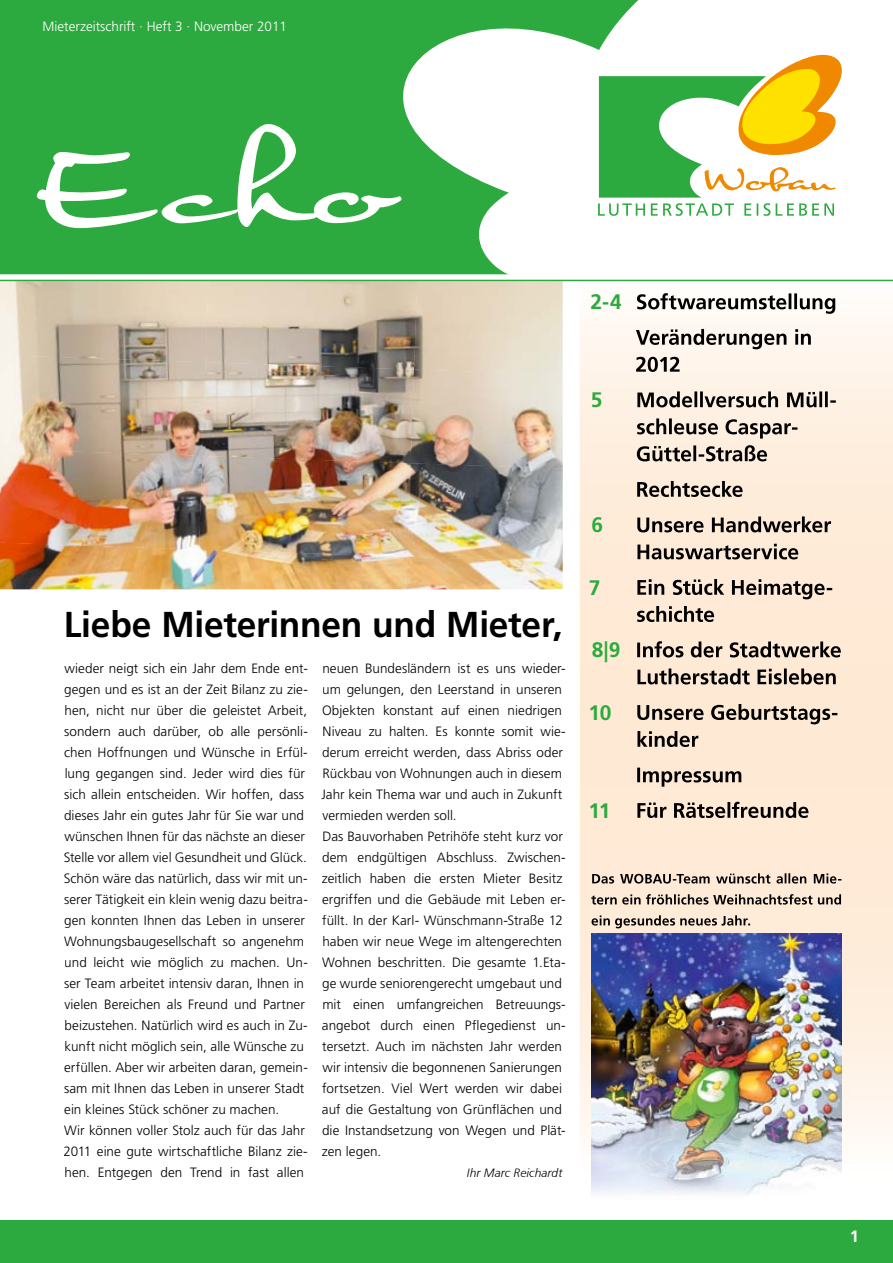
<style>
.page{position:relative;width:893px;height:1263px;background:#fff}
.page>*{position:absolute;margin:0;border:0;box-sizing:border-box;transform-origin:0 0}
.t1{font:116.1px "Nothing";color:#fff}
.t2{font:700 36px "Frutiger 65";letter-spacing:-.005em;color:#000}
.t3{font:700 21px "Frutiger 65";color:#2daa3f}
.t4{font:700 16.5px "Frutiger 65";color:#fff}
.t5{font:300 13.5px/21px "Frutiger LT Std";letter-spacing:.005em;color:#000}
.t6{font:300 13.5px "Frutiger LT Std";color:#fff}
.t7{font:italic 300 12px "Frutiger";letter-spacing:.01em;color:#000}
</style>
<div class="page">
<div style="left:1px;top:1220px;width:892px;height:43px;background:#2daa3f"></div>
<svg style="left:580px;top:281px;width:313px;height:855px"></svg>
<svg style="left:0;top:0;width:639px;height:274px;fill:#2daa3f"></svg>
<svg style="left:598px;top:55px;width:244px;height:161px"></svg>
<img style="left:622px;top:293px;width:213px;height:21px">
<img style="left:591px;top:329px;width:221px;height:20px">
<img style="left:636px;top:357px;width:44px;height:15px">
<img style="left:603px;top:391px;width:233px;height:16px">
<img style="left:637px;top:418px;width:160px;height:21px">
<img style="left:637px;top:445px;width:130px;height:16px">
<img style="left:591px;top:481px;width:152px;height:16px">
<img style="left:603px;top:516px;width:228px;height:16px">
<img style="left:637px;top:544px;width:161px;height:15px">
<img style="left:637px;top:579px;width:195px;height:20px">
<img style="left:637px;top:606px;width:77px;height:16px">
<img style="left:620px;top:641px;width:222px;height:16px">
<img style="left:637px;top:668px;width:199px;height:16px">
<img style="left:611px;top:704px;width:226px;height:20px">
<img style="left:637px;top:731px;width:61px;height:16px">
<img style="left:591px;top:768px;width:150px;height:19px">
<img style="left:610px;top:802px;width:198px;height:16px">
<img style="left:0;top:281px;width:205px;height:74px">
<img style="left:205px;top:281px;width:209px;height:81px">
<img style="left:414px;top:281px;width:149px;height:88px">
<img style="left:0;top:355px;width:206px;height:94px">
<img style="left:202px;top:362px;width:212px;height:94px">
<img style="left:411px;top:369px;width:152px;height:94px">
<img style="left:0;top:449px;width:202px;height:93px">
<img style="left:199px;top:456px;width:212px;height:86px">
<img style="left:407px;top:463px;width:156px;height:94px">
<img style="left:0;top:542px;width:408px;height:47px">
<img style="left:406px;top:557px;width:157px;height:32px">
<hr style="left:0;top:280px;width:893px;height:1px;background:#2daa3f">
<img style="left:591px;top:933px;width:251px;height:262px">
<img style="left:592px;top:873px;width:249px;height:10px">
<img style="left:591px;top:894px;width:250px;height:10px">
<img style="left:592px;top:915px;width:158px;height:13px">
<p class="t6" style="left:43px;top:19px;width:246px">Mieterzeitschrift ∙ Heft 3 ∙ November 2011</p>
<h1 class="t1" style="left:31px;top:114px;width:365px">Echo</h1>
<h3 class="t3" style="left:591px;top:290px;width:33px">2-4</h3>
<h3 class="t3" style="left:591px;top:388px;width:13px">5</h3>
<h2 class="t2" style="left:64px;top:604px;width:500px">Liebe Mieterinnen und Mieter,</h2>
<p class="t5" style="left:63px;top:658px;width:246px">wieder neigt sich ein Jahr dem Ende ent&shy;gegen und es ist an der Zeit Bilanz zu zie&shy;hen, nicht nur über die geleistet Arbeit, sondern auch darüber, ob alle persönli&shy;chen Hoffnungen und Wünsche in Erfül&shy;lung gegangen sind. Jeder wird dies für sich allein entscheiden. Wir hoffen, dass dieses Jahr ein gutes Jahr für Sie war und wünschen Ihnen für das nächste an dieser Stelle vor allem viel Gesundheit und Glück.<br>Schön wäre das natürlich, dass wir mit un&shy;serer Tätigkeit ein klein wenig dazu beitra&shy;gen konnten Ihnen das Leben in unserer Wohnungsbaugesellschaft so angenehm und leicht wie möglich zu machen. Un&shy;ser Team arbeitet intensiv daran, Ihnen in vielen Bereichen als Freund und Partner beizustehen. Natürlich wird es auch in Zu&shy;kunft nicht möglich sein, alle Wünsche zu erfüllen. Aber wir arbeiten daran, gemein&shy;sam mit Ihnen das Leben in unserer Stadt ein kleines Stück schöner zu machen.<br>Wir können voller Stolz auch für das Jahr 2011 eine gute wirtschaftliche Bilanz zie&shy;hen. Entgegen den Trend in fast allen</p>
<p class="t5" style="left:321px;top:658px;width:246px">neuen Bundesländern ist es uns wieder&shy;um gelungen, den Leerstand in unseren Objekten konstant auf einen niedrigen Niveau zu halten. Es konnte somit wie&shy;derum erreicht werden, dass Abriss oder Rückbau von Wohnungen auch in diesem Jahr kein Thema war und auch in Zukunft vermieden werden soll.<br>Das Bauvorhaben Petrihöfe steht kurz vor dem endgültigen Abschluss. Zwischen&shy;zeitlich haben die ersten Mieter Besitz ergriffen und die Gebäude mit Leben er&shy;füllt. In der Karl- Wünschmann-Straße 12 haben wir neue Wege im altengerechten Wohnen beschritten. Die gesamte 1.Eta&shy;ge wurde seniorengerecht umgebaut und mit einen umfangreichen Betreuungs&shy;angebot durch einen Pflegedienst un&shy;tersetzt. Auch im nächsten Jahr werden wir intensiv die begonnenen Sanierungen fortsetzen. Viel Wert werden wir dabei auf die Gestaltung von Grünflächen und die Instandsetzung von Wegen und Plät&shy;zen legen.</p>
<p class="t7" style="left:467px;top:1166px;width:97px">Ihr Marc Reichardt</p>
<h3 class="t3" style="left:591px;top:513px;width:13px">6</h3>
<h3 class="t3" style="left:589px;top:575px;width:13px">7</h3>
<h3 class="t3" style="left:592px;top:638px;width:30px">8|9</h3>
<h3 class="t3" style="left:589px;top:700px;width:24px">10</h3>
<h3 class="t3" style="left:589px;top:798px;width:23px">11</h3>
<p class="t4" style="left:850px;top:1226px;width:11px">1</p>
</div>
